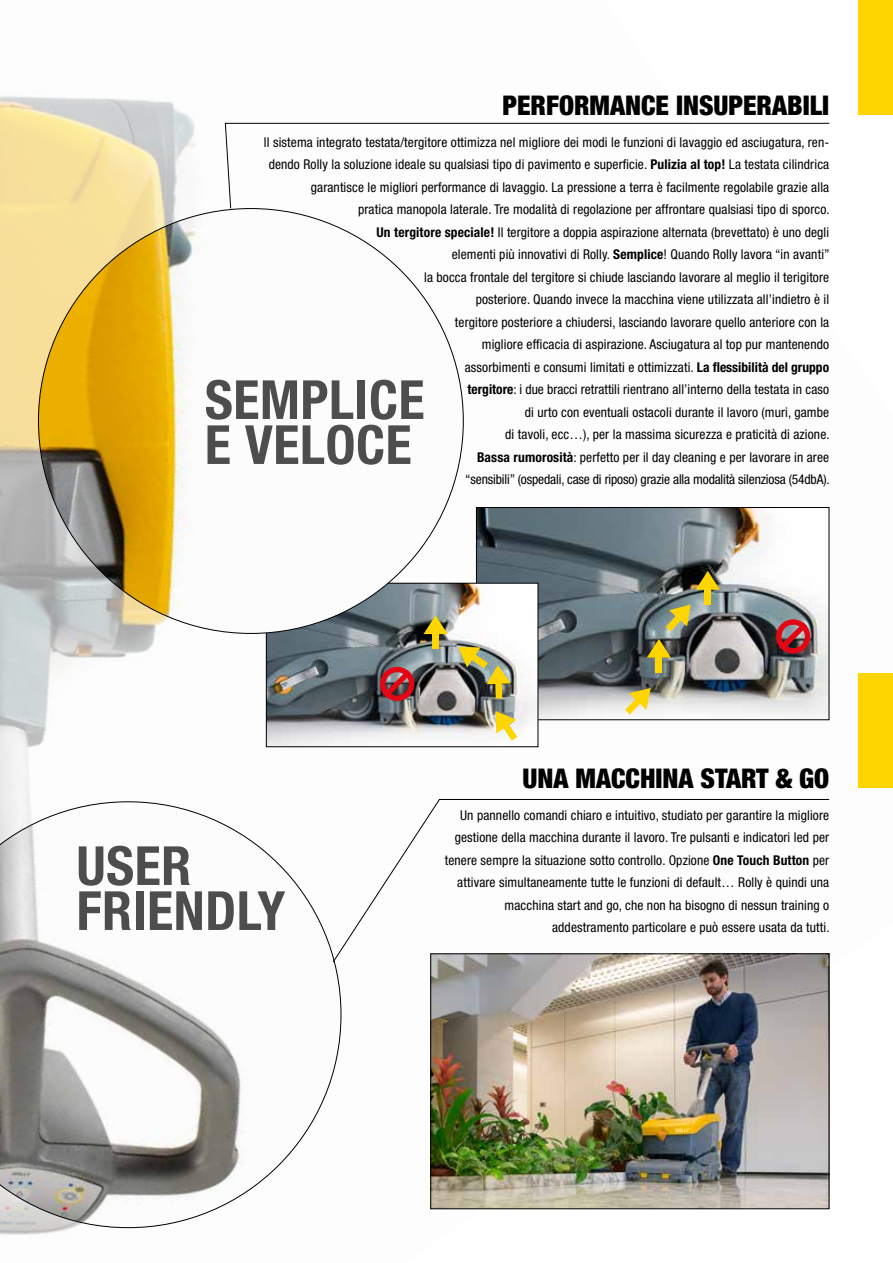
<style>
.page{position:relative;width:893px;height:1263px;background:#fff}
.page>*{position:absolute;margin:0;border:0;box-sizing:border-box;transform-origin:0 0}
.t1{font:700 condensed 54px/45px "Helvetica Neue";letter-spacing:.01em;color:#4d4d4d}
.t2{font:900 condensed 27px "Helvetica Neue";color:#000}
.t3{font:condensed 13.5px/22.5px "Helvetica Neue";letter-spacing:.01em;color:#000;text-align:right}
.s1{font-weight:700}
</style>
<div class="page">
<img style="left:0;top:0;width:859px;height:1235px">
<svg style="left:0;top:801px;width:341px;height:427px"></svg>
<div style="left:859px;top:0;width:34px;height:115px;background:#ffd500"></div>
<div style="left:859px;top:673px;width:34px;height:115px;background:#ffd500"></div>
<img style="left:478px;top:509px;width:349px;height:209px">
<div style="left:476px;top:507px;width:353px;height:213px;border:1px solid #000"></div>
<img style="left:433px;top:963px;width:394px;height:244px">
<img style="left:268px;top:585px;width:268px;height:160px">
<img style="left:38px;top:209px;width:425px;height:424px;border-radius:212px">
<div style="left:656px;top:652px;width:6px;height:20px;background:#ffd500"></div>
<svg style="left:647px;top:639px;width:24px;height:19px"></svg>
<svg style="left:625px;top:688px;width:26px;height:26px"></svg>
<svg style="left:496px;top:711px;width:21px;height:30px"></svg>
<svg style="left:458px;top:647px;width:53px;height:52px;background:#979262"></svg>
<div style="left:704px;top:584px;width:7px;height:20px;background:#ffd500"></div>
<svg style="left:696px;top:571px;width:24px;height:19px"></svg>
<div style="left:432px;top:629px;width:7px;height:20px;background:#ffd500"></div>
<svg style="left:423px;top:615px;width:25px;height:19px"></svg>
<svg style="left:666px;top:604px;width:25px;height:27px"></svg>
<svg style="left:773px;top:617px;width:40px;height:39px;background:#924048"></svg>
<svg style="left:377px;top:664px;width:40px;height:40px;background:#94454c"></svg>
<svg style="left:225px;top:123px;width:605px;height:86px"></svg>
<svg style="left:333px;top:799px;width:497px;height:164px"></svg>
<h2 class="t2" style="left:503px;top:83px;width:328px">PERFORMANCE INSUPERABILI</h2>
<p class="t3" style="left:264px;top:131px;width:567px">ll sistema integrato testata/tergitore ottimizza nel migliore dei modi le funzioni di lavaggio ed asciugatura, ren&shy;dendo Rolly la soluzione ideale su qualsiasi tipo di pavimento e superficie. <span class="s1">Pulizia al top!</span> La testata cilindrica garantisce le migliori performance di lavaggio. La pressione a terra è facilmente regolabile grazie alla<br>pratica manopola laterale. Tre modalità di regolazione per affrontare qualsiasi tipo di sporco.<br><span class="s1">Un tergitore speciale!</span> Il tergitore a doppia aspirazione alternata (brevettato) è uno degli<br>elementi più innovativi di Rolly. <span class="s1">Semplice</span>! Quando Rolly lavora “in avanti”<br>la bocca frontale del tergitore si chiude lasciando lavorare al meglio il terigitore<br>posteriore. Quando invece la macchina viene utilizzata all’indietro è il<br>tergitore posteriore a chiudersi, lasciando lavorare quello anteriore con la<br>migliore efficacia di aspirazione. Asciugatura al top pur mantenendo<br>assorbimenti e consumi limitati e ottimizzati. <span class="s1">La flessibilità del gruppo<br>tergitore</span>: i due bracci retrattili rientrano all’interno della testata in caso<br>di urto con eventuali ostacoli durante il lavoro (muri, gambe<br>di tavoli, ecc…), per la massima sicurezza e praticità di azione.<br><span class="s1">Bassa rumorosità</span>: perfetto per il day cleaning e per lavorare in aree<br>“sensibili” (ospedali, case di riposo) grazie alla modalità silenziosa (54dbA).</p>
<h1 class="t1" style="left:205px;top:377px;width:221px">SEMPLICE<br>E VELOCE</h1>
<h1 class="t1" style="left:77px;top:842px;width:210px">USER<br>FRIENDLY</h1>
<h2 class="t2" style="left:523px;top:756px;width:308px">UNA MACCHINA START &amp; GO</h2>
<p class="t3" style="left:445px;top:804px;width:386px">Un pannello comandi chiaro e intuitivo, studiato per garantire la migliore gestione della macchina durante il lavoro. Tre pulsanti e indicatori led per tenere sempre la situazione sotto controllo. Opzione <span class="s1">One Touch Button</span> per attivare simultaneamente tutte le funzioni di default… Rolly è quindi una macchina start and go, che non ha bisogno di nessun training o addestramento particolare e può essere usata da tutti.</p>
</div>
